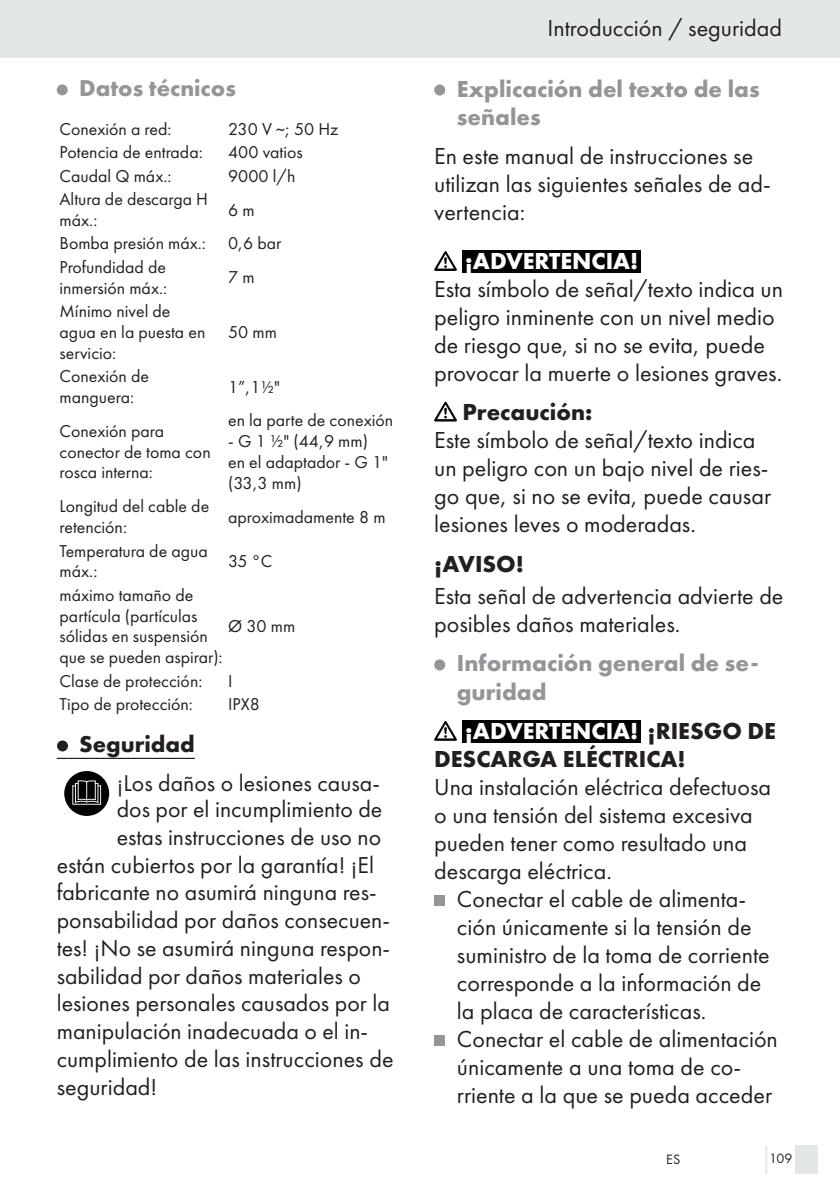
<style>
.page{position:relative;width:840px;height:1191px;background:#fff}
.page>*{position:absolute;margin:0;border:0;box-sizing:border-box;transform-origin:0 0}
.t1{font:24px/28px "Futura PT";color:#231f20}
.t2{font:700 24px/28px "Futura PT";color:#939598}
.t3{font:700 24px/28px "Futura PT";color:#231f20}
.t4{font:700 24px "Futura PT";color:#fff}
.t5{font:23.8px "Futura PT";color:#231f20}
.t6{font:700 23.8px "Futura PT";color:#939598}
.t7{font:700 23.8px "Futura PT";color:#231f20}
.t8{font:17.8px/20.8px "Futura PT";color:#231f20}
.t9{font:14px "Futura PT";color:#231f20}
.s1{font-size:23.8px}
.s2{color:#fff}
</style>
<div class="page">
<div style="left:0;top:0;width:839px;height:58px;background:#e3e7e7"></div>
<div style="left:794px;top:1145px;width:22px;height:29px;background:#e3e7e7"></div>
<hr style="left:764px;top:1145px;width:2px;height:29px;background:#e3e7e7">
<hr style="left:68px;top:758px;width:127px;height:1px;background:#231f20">
<div style="left:57px;top:84px;width:11px;height:11px;background:#939598;border-radius:50%"></div>
<div style="left:57px;top:740px;width:11px;height:11px;background:#231f20;border-radius:50%"></div>
<div style="left:64px;top:771px;width:45px;height:45px;background:#030303;border-radius:50%"></div>
<svg style="left:72px;top:780px;width:29px;height:24px"></svg>
<div style="left:434px;top:84px;width:11px;height:12px;background:#939598;border-radius:50%"></div>
<svg style="left:434px;top:251px;width:22px;height:20px"></svg>
<div style="left:462px;top:250px;width:178px;height:22px;background:#030303"></div>
<svg style="left:434px;top:402px;width:22px;height:19px"></svg>
<div style="left:434px;top:659px;width:11px;height:11px;background:#939598;border-radius:50%"></div>
<svg style="left:434px;top:721px;width:22px;height:20px"></svg>
<div style="left:462px;top:720px;width:178px;height:22px;background:#030303"></div>
<div style="left:434px;top:895px;width:10px;height:10px;background:#939598"></div>
<div style="left:434px;top:1035px;width:10px;height:10px;background:#939598"></div>
<p class="t6" style="left:79px;top:73px;width:158px">Datos técnicos</p>
<p class="t8" style="left:59px;top:118px;width:113px">Conexión a red:</p>
<p class="t8" style="left:228px;top:118px;width:112px">230 V ~; 50 Hz</p>
<p class="t8" style="left:59px;top:142px;width:145px">Potencia de entrada:</p>
<p class="t8" style="left:228px;top:142px;width:76px">400 vatios</p>
<p class="t8" style="left:59px;top:165px;width:113px">Caudal Q máx.:</p>
<p class="t8" style="left:228px;top:165px;width:69px">9000 l/h</p>
<p class="t8" style="left:59px;top:189px;width:150px">Altura de descarga H máx.:</p>
<p class="t8" style="left:59px;top:193px;width:223px;line-height:33.8px;text-indent:168px">6 m<br>Bomba presión máx.: 0,6 bar</p>
<p class="t8" style="left:59px;top:256px;width:109px">Profundidad de inmersión máx.:</p>
<p class="t8" style="left:228px;top:267px;width:28px">7 m</p>
<p class="t8" style="left:59px;top:301px;width:147px">Mínimo nivel de agua en la puesta en servicio:</p>
<p class="t8" style="left:228px;top:321px;width:50px">50 mm</p>
<p class="t8" style="left:59px;top:366px;width:91px">Conexión de manguera:</p>
<p class="t8" style="left:228px;top:376px;width:53px">1”,1½"</p>
<p class="t8" style="left:59px;top:420px;width:152px">Conexión para conector de toma con rosca interna:</p>
<p class="t8" style="left:228px;top:410px;width:166px">en la parte de conexión</p>
<p class="t8" style="left:228px;top:431px;width:161px">- G 1 ½" (44,9 mm) en el adaptador - G 1" (33,3 mm)</p>
<p class="t8" style="left:59px;top:496px;width:151px">Longitud del cable de retención:</p>
<p class="t8" style="left:228px;top:506px;width:159px">aproximadamente 8 m</p>
<p class="t8" style="left:59px;top:540px;width:150px">Temperatura de agua máx.:</p>
<p class="t8" style="left:228px;top:550px;width:46px">35 °C</p>
<p class="t8" style="left:59px;top:584px;width:164px">máximo tamaño de partícula (partículas sólidas en suspensión que se pueden aspirar):</p>
<p class="t8" style="left:228px;top:615px;width:69px">Ø 30 mm</p>
<p class="t8" style="left:59px;top:670px;width:144px">Clase de protección:</p>
<p class="t8" style="left:228px;top:670px;width:6px">I</p>
<p class="t8" style="left:59px;top:693px;width:135px">Tipo de protección:</p>
<p class="t8" style="left:228px;top:693px;width:33px">IPX8</p>
<p class="t7" style="left:79px;top:729px;width:117px">Seguridad</p>
<p class="t5" style="left:117px;top:769px;width:265px">¡Los daños o lesiones causa-</p>
<p class="t5" style="left:117px;top:795px;width:267px">dos por el incumplimiento de</p>
<p class="t5" style="left:117px;top:823px;width:266px">estas instrucciones de uso no</p>
<p class="t5" style="left:57px;top:850px;width:318px">están cubiertos por la garantía! ¡El</p>
<p class="t5" style="left:57px;top:878px;width:321px">fabricante no asumirá ninguna res-</p>
<p class="t5" style="left:57px;top:906px;width:334px">ponsabilidad por daños consecuen-</p>
<p class="t5" style="left:57px;top:933px;width:334px">tes! ¡No se asumirá ninguna respon-</p>
<p class="t5" style="left:57px;top:961px;width:305px">sabilidad por daños materiales o</p>
<p class="t5" style="left:57px;top:989px;width:334px">lesiones personales causados por la</p>
<p class="t5" style="left:57px;top:1017px;width:313px">manipulación inadecuada o el in-</p>
<p class="t1" style="left:57px;top:1044px;width:338px"><span class="s1">cumplimien</span>to de las instrucciones de seguridad!</p>
<p class="t1" style="left:547px;top:14px;width:236px">Introducción / seguridad</p>
<p class="t2" style="left:456px;top:74px;width:304px">Explicación del texto de las señales</p>
<p class="t1" style="left:434px;top:142px;width:338px">En este manual de instrucciones se utilizan las siguientes señales de ad&shy;vertencia:</p>
<p class="t4" style="left:464px;top:245px;width:175px">¡ADVERTENCIA!</p>
<p class="t1" style="left:434px;top:275px;width:350px">Esta símbolo de señal/texto indica un peligro inminente con un nivel medio de riesgo que, si no se evita, puede provocar la muerte o lesiones graves.</p>
<p class="t3" style="left:462px;top:398px;width:131px">Precaución:</p>
<p class="t1" style="left:434px;top:426px;width:338px">Este símbolo de señal/texto indica un peligro con un bajo nivel de ries&shy;go que, si no se evita, puede causar lesiones leves o moderadas.</p>
<p class="t3" style="left:434px;top:549px;width:91px">¡AVISO!</p>
<p class="t1" style="left:434px;top:582px;width:350px">Esta señal de advertencia advierte de posibles daños materiales.</p>
<p class="t2" style="left:456px;top:649px;width:303px">Información general de se&shy;guridad</p>
<p class="t3" style="left:434px;top:716px;width:343px;text-indent:31px"><span class="s2">¡ADVERTENCIA!</span> ¡RIESGO DE<br>DESCARGA ELÉCTRICA!</p>
<p class="t1" style="left:434px;top:772px;width:338px">Una instalación eléctrica defectuosa o una tensión del sistema excesiva pueden tener como resultado una descarga eléctrica.</p>
<p class="t1" style="left:456px;top:884px;width:322px">Conectar el cable de alimenta&shy;ción únicamente si la tensión de suministro de la toma de corriente corresponde a la información de la placa de características.<br>Conectar el cable de alimentación únicamente a una toma de co&shy;rriente a la que se pueda acceder</p>
<p class="t9" style="left:666px;top:1150px;width:15px">ES</p>
<p class="t9" style="left:768px;top:1150px;width:24px">109</p>
</div>
